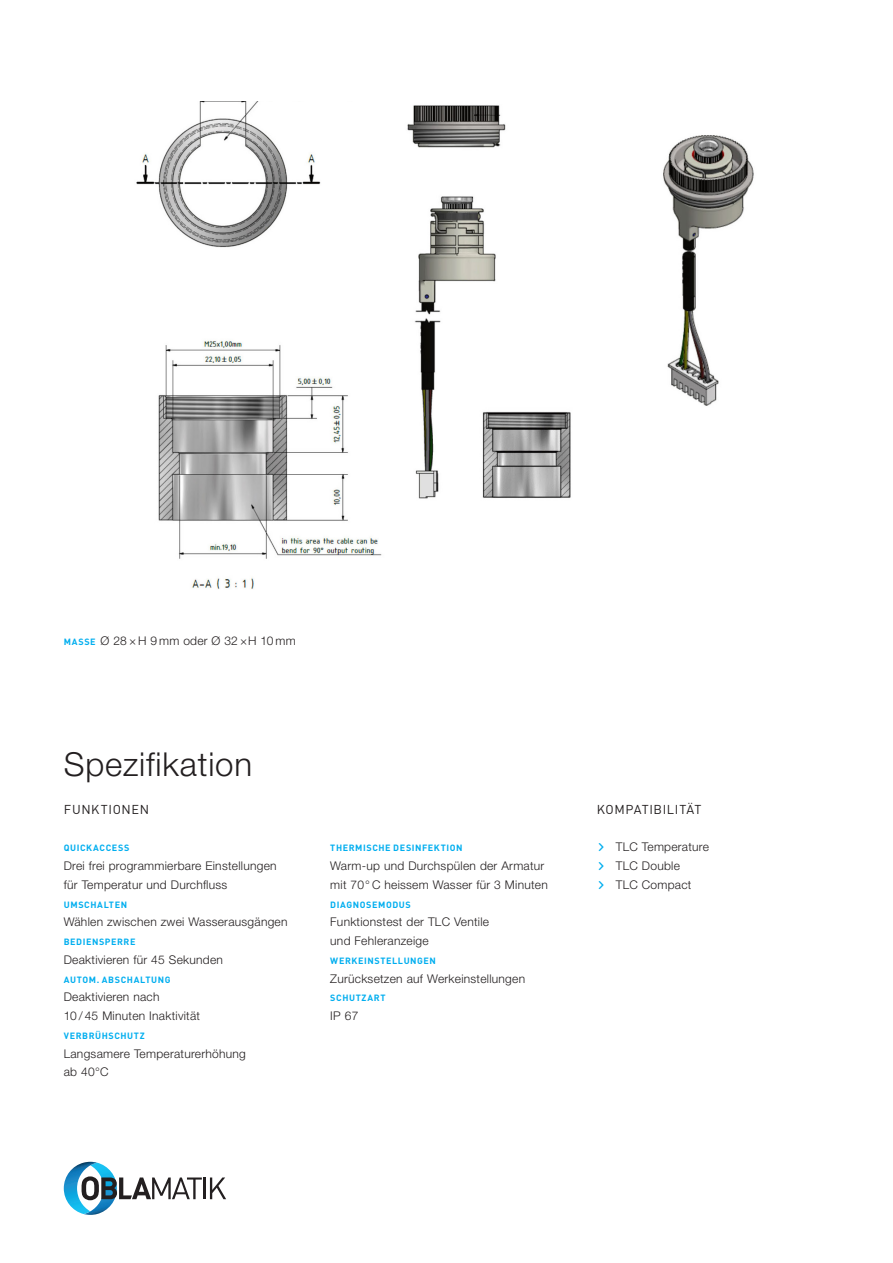
<style>
.page{position:relative;width:893px;height:1263px;background:#fff}
.page>*{position:absolute;margin:0;border:0;box-sizing:border-box;transform-origin:0 0}
.Produktserie{font:300 33px "Helvetica Neue LT Pro";letter-spacing:.025em;color:#231f20}
.Produktserie-2{font:12.75px "DIN Pro";letter-spacing:.045em;color:#231f20}
.Grundschrift{font:300 12px/18.8px "Helvetica Neue LT Pro";letter-spacing:.02em;color:#231f20}
.Titel{font:300 12px "Helvetica Neue LT Pro";letter-spacing:.02em;color:#231f20}
.Titel-2{font:700 9px "DIN Pro";letter-spacing:.065em;color:#00aeef}
.s1{font-family:"DIN Pro";font-weight:700;font-size:9px;color:#00aeef}
</style>
<div class="page">
<svg style="left:64px;top:1162px;width:138px;height:53px"></svg>
<hr style="left:204px;top:1177px;width:2px;height:22px;background:#231f20">
<svg style="left:210px;top:1177px;width:16px;height:22px"></svg>
<img style="left:136px;top:101px;width:618px;height:488px">
<p class="Titel" style="left:64px;top:633px;width:233px"><span class="s1">MASSE</span> Ø 28×H 9mm oder Ø 32×H 10mm</p>
<p class="Produktserie" style="left:64px;top:744px;width:190px">Spezifikation</p>
<p class="Produktserie-2" style="left:64px;top:799px;width:87px">FUNKTIONEN</p>
<p class="Titel-2" style="left:64px;top:841px;width:67px">QUICKACCESS</p>
<p class="Grundschrift" style="left:64px;top:856px;width:214px">Drei frei programmierbare Einstellungen für Temperatur und Durchfluss</p>
<p class="Titel-2" style="left:64px;top:897px;width:65px">UMSCHALTEN</p>
<p class="Grundschrift" style="left:64px;top:912px;width:225px">Wählen zwischen zwei Wasserausgängen</p>
<p class="Titel-2" style="left:64px;top:934px;width:73px">BEDIENSPERRE</p>
<p class="Grundschrift" style="left:64px;top:950px;width:161px">Deaktivieren für 45 Sekunden</p>
<p class="Titel-2" style="left:64px;top:972px;width:108px">AUTOM. ABSCHALTUNG</p>
<p class="Grundschrift" style="left:64px;top:987px;width:138px">Deaktivieren nach<br>10 / 45 Minuten Inaktivität</p>
<p class="Titel-2" style="left:64px;top:1028px;width:82px">VERBRÜHSCHUTZ</p>
<p class="Grundschrift" style="left:64px;top:1044px;width:184px">Langsamere Temperaturerhöhung ab 40°C</p>
<p class="Titel-2" style="left:330px;top:841px;width:134px">THERMISCHE DESINFEKTION</p>
<p class="Grundschrift" style="left:330px;top:856px;width:219px">Warm-up und Durchspülen der Armatur mit 70° C heissem Wasser für 3 Minuten</p>
<p class="Titel-2" style="left:330px;top:897px;width:82px">DIAGNOSEMODUS</p>
<p class="Grundschrift" style="left:330px;top:912px;width:160px">Funktionstest der TLC Ventile und Fehleranzeige</p>
<p class="Titel-2" style="left:330px;top:953px;width:107px">WERKEINSTELLUNGEN</p>
<p class="Grundschrift" style="left:330px;top:969px;width:196px">Zurücksetzen auf Werkeinstellungen</p>
<p class="Titel-2" style="left:330px;top:991px;width:57px">SCHUTZART</p>
<p class="Grundschrift" style="left:330px;top:1006px;width:30px">IP 67</p>
<p class="Produktserie-2" style="left:597px;top:799px;width:106px">KOMPATIBILITÄT</p>
<p class="Grundschrift" style="left:616px;top:837px;width:95px">TLC Temperature<br>TLC Double</p>
<p class="Grundschrift" style="left:616px;top:875px;width:77px">TLC Compact</p>
</div>
